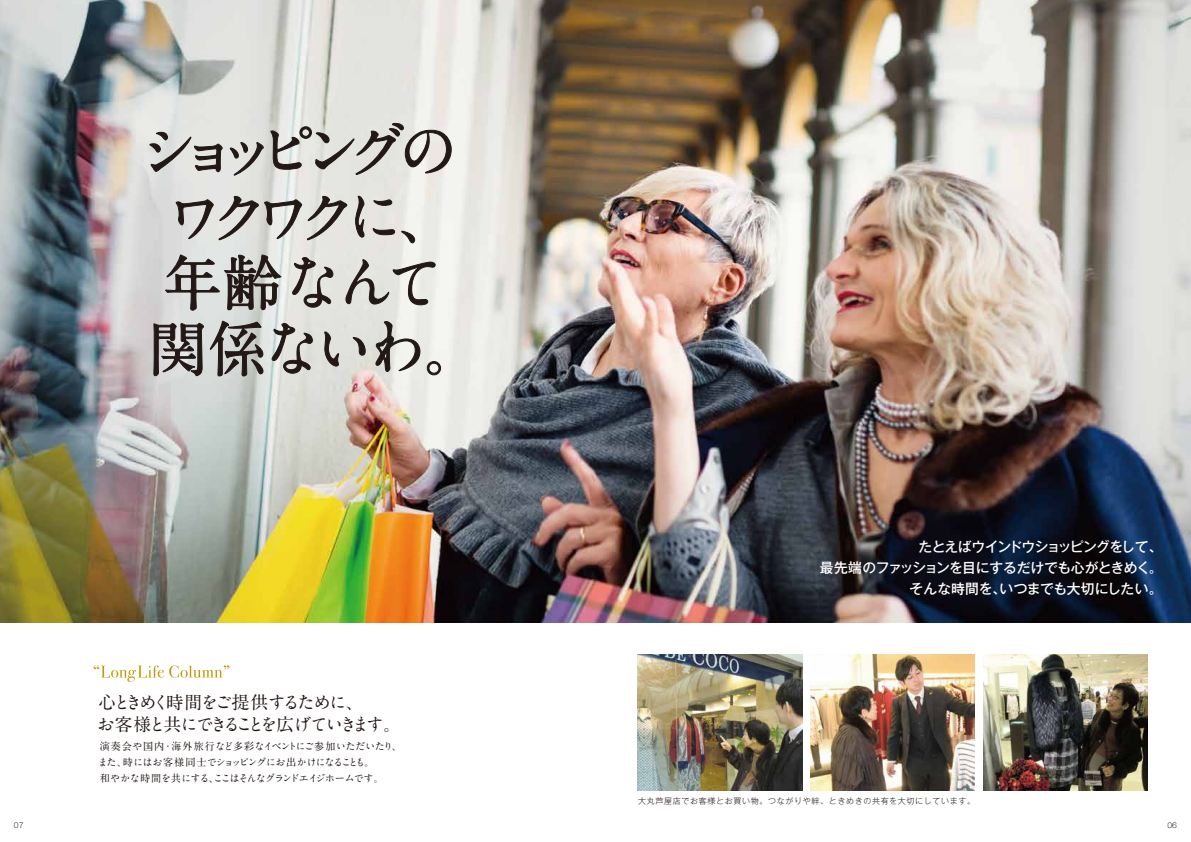
<style>
.page{position:relative;width:1191px;height:842px;background:#fff}
.page>*{position:absolute;margin:0;border:0;box-sizing:border-box;transform-origin:0 0}
.t1{font:700 60px/66px "A1 Mincho Std";letter-spacing:-.205em;color:#221815}
.t2{font:700 17.7px/21.3px "A1 Mincho Std";letter-spacing:-.155em;color:#221714}
.t3{font:500 13.8px/21px "Gothic MB101 Pro";letter-spacing:-.035em;color:#fff;text-align:right}
.t4{font:700 10.1px/16px "A1 Mincho Std";letter-spacing:-.055em;color:#221815}
.t5{font:300 8px "Gothic MB101 Pro";letter-spacing:.08em;color:#221714}
.t6{font:300 7px "Gothic MB101 Pro";color:#221815}
</style>
<div class="page">
<img style="left:0;top:0;width:1191px;height:623px">
<img style="left:638px;top:654px;width:164px;height:136px">
<img style="left:810px;top:654px;width:164px;height:136px">
<img style="left:983px;top:654px;width:164px;height:136px">
<svg style="left:150px;top:132px;width:72px;height:40px;background:#cbcbc8"></svg>
<svg style="left:230px;top:142px;width:33px;height:33px"></svg>
<svg style="left:271px;top:123px;width:180px;height:52px;background:#d1d1cc"></svg>
<svg style="left:176px;top:199px;width:37px;height:40px"></svg>
<svg style="left:219px;top:196px;width:39px;height:44px;background:#ccccc8"></svg>
<svg style="left:264px;top:196px;width:83px;height:44px;background:#cfcfcb"></svg>
<svg style="left:355px;top:196px;width:40px;height:41px;background:#cfccc8"></svg>
<svg style="left:401px;top:231px;width:14px;height:12px"></svg>
<svg style="left:165px;top:255px;width:116px;height:55px;background:#bbbcba"></svg>
<svg style="left:292px;top:257px;width:41px;height:50px;background:#c9c8c3"></svg>
<svg style="left:346px;top:259px;width:89px;height:46px;background:#d4d4cf"></svg>
<svg style="left:154px;top:323px;width:50px;height:53px;background:#abaaa9"></svg>
<svg style="left:210px;top:321px;width:53px;height:55px;background:#b2b3b1"></svg>
<svg style="left:272px;top:323px;width:40px;height:50px;background:#c5c6c2"></svg>
<svg style="left:324px;top:332px;width:41px;height:34px"></svg>
<svg style="left:376px;top:321px;width:44px;height:51px"></svg>
<svg style="left:427px;top:361px;width:14px;height:14px"></svg>
<svg style="left:94px;top:665px;width:135px;height:17px"></svg>
<p class="t1" style="left:138px;top:110px;width:347px">ショッピングのワクワクに、年齢なんて関係ないわ。</p>
<p class="t2" style="left:97px;top:690px;width:305px">心ときめく時間をご提供するために、<br>お客様と共にできることを広げていきます。</p>
<p class="t4" style="left:98px;top:737px;width:306px">演奏会や国内･海外旅行など多彩なイベントにご参加いただいたり、また、時にはお客様同士でショッピングにお出かけになることも。<br>和やかな時間を共にする、ここはそんなグランドエイジホームです。</p>
<p class="t3" style="left:820px;top:535px;width:344px">たとえばウインドウショッピングをして、<br>最先端のファッションを目にするだけでも心がときめく。そんな時間を、いつまでも大切にしたい。</p>
<p class="t5" style="left:638px;top:794px;width:338px">大丸芦屋店でお客様とお買い物。つながりや絆、ときめきの共有を大切にしています。</p>
<p class="t6" style="left:14px;top:820px;width:11px">07</p>
<p class="t6" style="left:1167px;top:820px;width:11px">06</p>
</div>
